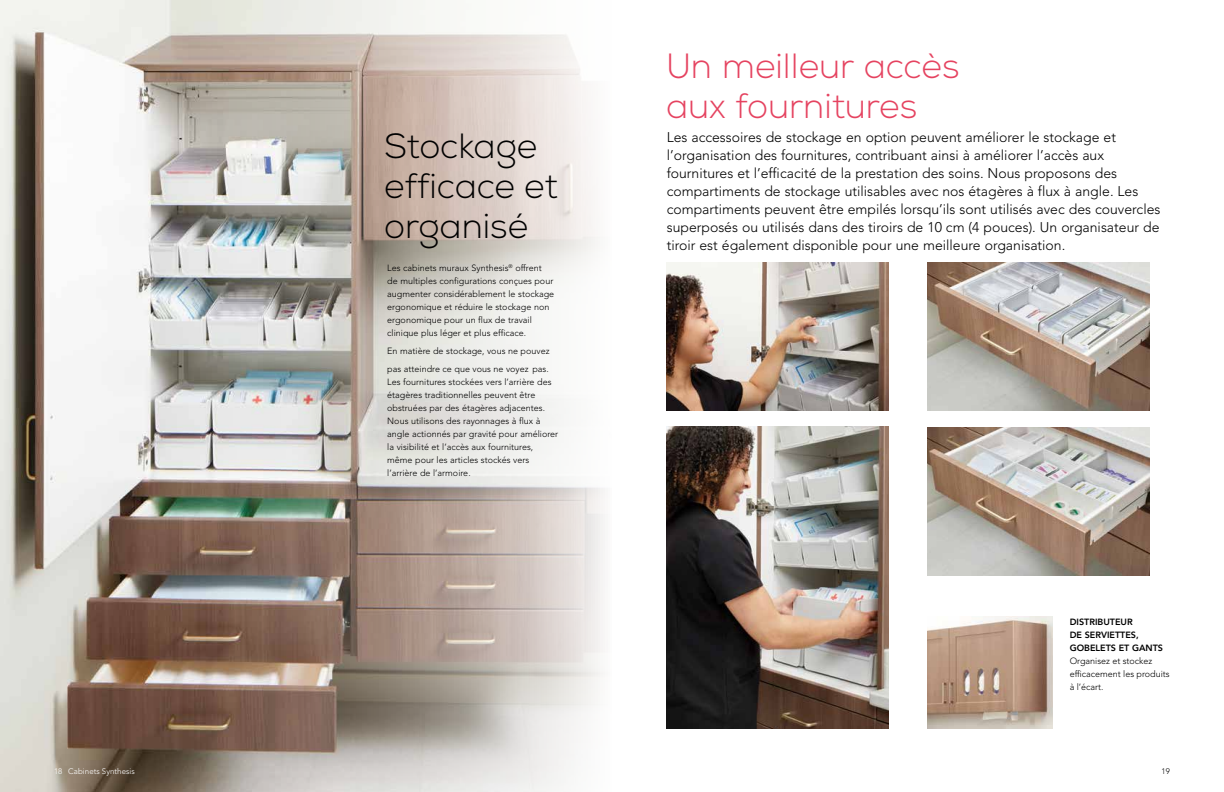
<style>
.page{position:relative;width:1224px;height:792px;background:#fff}
.page>*{position:absolute;margin:0;border:0;box-sizing:border-box;transform-origin:0 0}
.NEW_SUBHEAD{font:300 35px/40px "Nexa";color:#e54360}
.NEW_SUBHEAD-2{font:300 35px/40px "Nexa";color:#000}
.t1{font:300 14px/18px "Avenir LT Pro";color:#000}
.Body_Style_3{font:300 9px/13px "Avenir LT Pro";color:#000}
.Body_Style_3-2{font:800 9px/13px "Avenir LT Pro";color:#000}
.t2{font:300 8px "Avenir LT Pro";letter-spacing:-.005em;color:#fff}
.t3{font:300 8px "Avenir LT Pro";color:#000}
</style>
<div class="page">
<img style="left:0;top:0;width:605px;height:792px">
<img style="left:927px;top:617px;width:125px;height:112px">
<img style="left:666px;top:263px;width:222px;height:148px">
<img style="left:927px;top:263px;width:222px;height:148px">
<img style="left:927px;top:427px;width:222px;height:148px">
<img style="left:666px;top:427px;width:222px;height:302px">
<p class="NEW_SUBHEAD-2" style="left:384px;top:127px;width:175px">Stockage efficace et organisé</p>
<p class="Body_Style_3" style="left:387px;top:262px;width:168px">Les cabinets muraux Synthesis<sup>®</sup> offrent de multiples configurations conçues pour augmenter considérablement le stockage ergonomique et réduire le stockage non ergonomique pour un flux de travail clinique plus léger et plus efficace.</p>
<p class="Body_Style_3" style="left:387px;top:342px;width:164px;line-height:18px">En matière de stockage, vous ne pouvez pas atteindre ce que vous ne voyez pas.</p>
<p class="Body_Style_3" style="left:387px;top:376px;width:172px">Les fournitures stockées vers l’arrière des étagères traditionnelles peuvent être obstruées par des étagères adjacentes.<br>Nous utilisons des rayonnages à flux à angle actionnés par gravité pour améliorer la visibilité et l’accès aux fournitures, même pour les articles stockés vers l’arrière de l’armoire.</p>
<p class="NEW_SUBHEAD" style="left:666px;top:47px;width:295px">Un meilleur accès aux fournitures</p>
<p class="t1" style="left:667px;top:128px;width:495px">Les accessoires de stockage en option peuvent améliorer le stockage et l’organisation des fournitures, contribuant ainsi à améliorer l’accès aux fournitures et l’efficacité de la prestation des soins. Nous proposons des compartiments de stockage utilisables avec nos étagères à flux à angle. Les compartiments peuvent être empilés lorsqu’ils sont utilisés avec des couvercles superposés ou utilisés dans des tiroirs de 10 cm (4 pouces). Un organisateur de tiroir est également disponible pour une meilleure organisation.</p>
<p class="Body_Style_3-2" style="left:1070px;top:615px;width:95px">DISTRIBUTEUR<br>DE SERVIETTES,<br>GOBELETS ET GANTS</p>
<p class="Body_Style_3" style="left:1070px;top:654px;width:102px">Organisez et stockez efficacement les produits à l’écart.</p>
<p class="t2" style="left:54px;top:766px;width:82px">18 Cabinets Synthesis</p>
<p class="t3" style="left:1162px;top:767px;width:10px">19</p>
</div>
